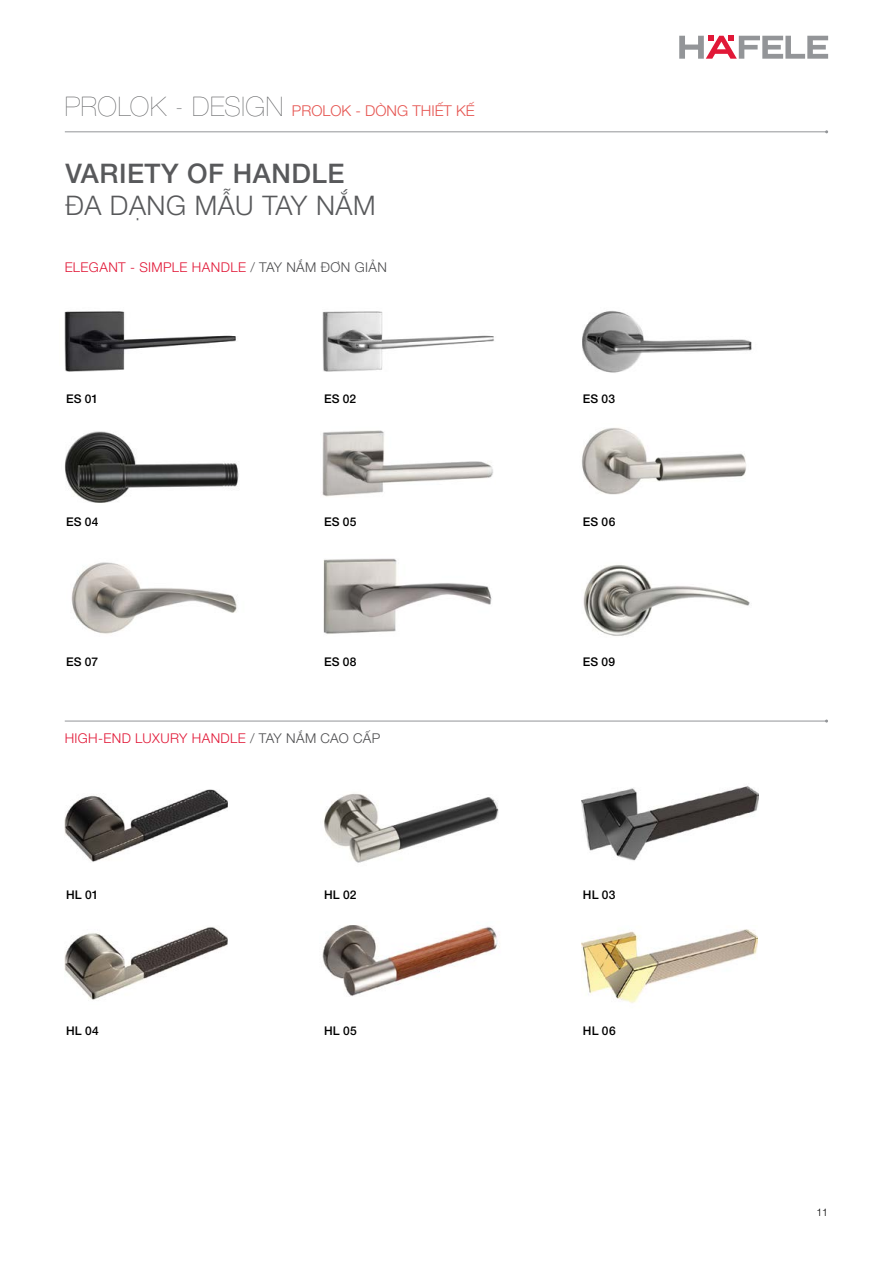
<style>
.page{position:relative;width:893px;height:1263px;background:#fff}
.page>*{position:absolute;margin:0;border:0;box-sizing:border-box;transform-origin:0 0}
.t1{font:27px "Hafele Helve N medium";letter-spacing:.02em;color:#58595b}
.t2{font:27px "Hafele Helve N Light";letter-spacing:.02em;color:#58595b}
.t3{font:15px "Hafele Helve N Light";color:#e65652}
.t4{font:13.5px "Hafele Helve N Light";letter-spacing:.03em;color:#e11837}
.t5{font:12px "Hafele Helve N medium";letter-spacing:.015em;color:#000}
.t6{font:300 10.5px "Helvetica Neue LT Std";color:#000}
.s1{font-family:"Hafele Helve N Ultra";font-weight:300;font-size:27px;color:#58595b}
.s2{color:#4d4d4f}
</style>
<div class="page">
<svg style="left:679px;top:36px;width:149px;height:23px"></svg>
<img style="left:582px;top:786px;width:177px;height:75px">
<img style="left:64px;top:311px;width:172px;height:61px">
<img style="left:322px;top:311px;width:172px;height:61px">
<img style="left:582px;top:310px;width:170px;height:63px">
<img style="left:64px;top:431px;width:175px;height:72px">
<img style="left:71px;top:562px;width:166px;height:72px">
<img style="left:322px;top:430px;width:171px;height:67px">
<img style="left:323px;top:558px;width:169px;height:76px">
<img style="left:581px;top:428px;width:165px;height:67px">
<img style="left:583px;top:565px;width:167px;height:71px">
<img style="left:324px;top:793px;width:175px;height:70px">
<img style="left:582px;top:929px;width:176px;height:74px">
<img style="left:322px;top:925px;width:178px;height:71px">
<img style="left:65px;top:789px;width:163px;height:73px">
<img style="left:65px;top:927px;width:163px;height:73px">
<hr style="left:65px;top:721px;width:761px;height:1px;background:#939598">
<hr style="left:65px;top:132px;width:762px;height:1px;background:#939598">
<p class="t3" style="left:65px;top:101px;width:411px"><span class="s1">PROLOK - DESIGN</span> PROLOK - DÒNG THIẾT KẾ</p>
<h1 class="t1" style="left:65px;top:154px;width:281px">VARIETY OF HANDLE</h1>
<h1 class="t2" style="left:65px;top:188px;width:312px">ĐA DẠNG MẪU TAY NẮM</h1>
<p class="t4" style="left:65px;top:258px;width:324px">ELEGANT - SIMPLE HANDLE <span class="s2">/ TAY NẮM ĐƠN GIẢN</span></p>
<p class="t5" style="left:66px;top:390px;width:34px">ES 01</p>
<p class="t5" style="left:324px;top:390px;width:34px">ES 02</p>
<p class="t5" style="left:583px;top:390px;width:34px">ES 03</p>
<p class="t5" style="left:66px;top:514px;width:34px">ES 04</p>
<p class="t5" style="left:324px;top:514px;width:34px">ES 05</p>
<p class="t5" style="left:583px;top:514px;width:34px">ES 06</p>
<p class="t5" style="left:66px;top:653px;width:34px">ES 07</p>
<p class="t5" style="left:324px;top:653px;width:34px">ES 08</p>
<p class="t5" style="left:583px;top:653px;width:34px">ES 09</p>
<p class="t4" style="left:65px;top:729px;width:317px">HIGH-END LUXURY HANDLE <span class="s2">/ TAY NẮM CAO CẤP</span></p>
<p class="t5" style="left:66px;top:886px;width:34px">HL 01</p>
<p class="t5" style="left:324px;top:886px;width:34px">HL 02</p>
<p class="t5" style="left:583px;top:886px;width:34px">HL 03</p>
<p class="t5" style="left:66px;top:1022px;width:34px">HL 04</p>
<p class="t5" style="left:324px;top:1022px;width:34px">HL 05</p>
<p class="t5" style="left:583px;top:1022px;width:34px">HL 06</p>
<p class="t6" style="left:816px;top:1206px;width:13px">11</p>
</div>
